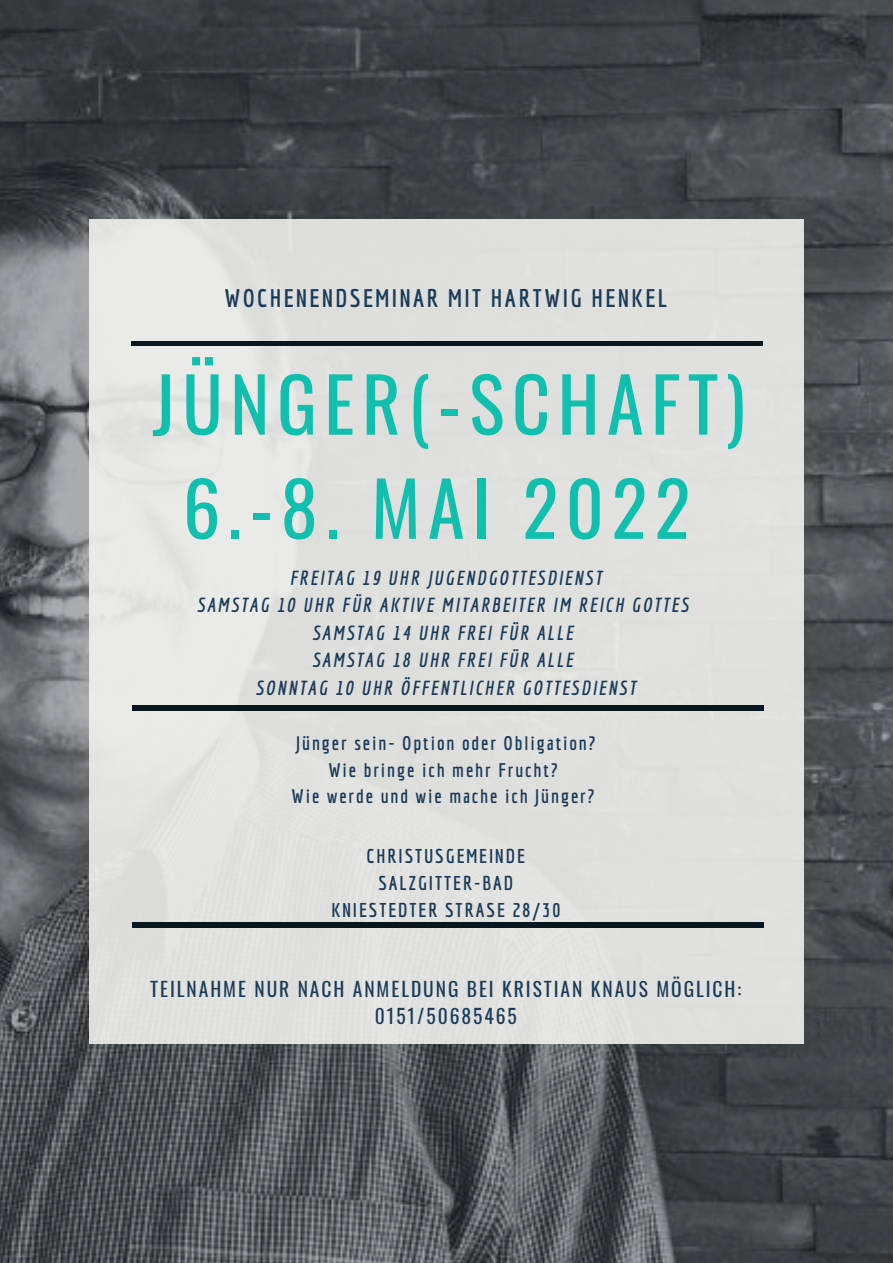
<style>
.page{position:relative;width:893px;height:1263px;background:#fff}
.page>*{position:absolute;margin:0;border:0;box-sizing:border-box;transform-origin:0 0}
.t1{font:74.47px "Oswald";letter-spacing:.1em;color:#11bfae}
.t2{font:700 24.83px "Economica";letter-spacing:.1em;color:#1b3c59}
.t3{font:italic 700 19.88px "Economica";letter-spacing:.1em;color:#1b3c59}
.t4{font:19.5px/27.1px "Oswald";letter-spacing:.1em;color:#1b3c59;text-align:center}
.t5{font:700 19.5px "Economica";letter-spacing:.1em;color:#1b3c59}
.t6{font:700 19.2px "Economica";letter-spacing:.1em;color:#1b3c59}
</style>
<div class="page">
<img style="left:0;top:0;width:893px;height:1263px">
<div style="left:90px;top:274px;width:713px;height:722px;background:#e0e0df"></div>
<div style="left:90px;top:219px;width:713px;height:55px;background:#dfdfde"></div>
<div style="left:90px;top:996px;width:713px;height:47px;background:#dfe0de"></div>
<div style="left:131px;top:341px;width:631px;height:5px;background:#09151f"></div>
<div style="left:132px;top:705px;width:631px;height:5px;background:#09151f"></div>
<hr style="left:132px;top:923px;width:631px;height:4px;background:#09151f">
<p class="t2" style="left:224px;top:284px;width:444px">WOCHENENDSEMINAR MIT HARTWIG HENKEL</p>
<p class="t1" style="left:152px;top:346px;width:594px">JÜNGER(-SCHAFT)</p>
<p class="t1" style="left:183px;top:450px;width:509px">6.-8. MAI 2022</p>
<p class="t3" style="left:290px;top:566px;width:313px">FREITAG 19 UHR JUGENDGOTTESDIENST</p>
<p class="t3" style="left:197px;top:593px;width:493px">SAMSTAG 10 UHR FÜR AKTIVE MITARBEITER IM REICH GOTTES</p>
<p class="t3" style="left:312px;top:621px;width:262px">SAMSTAG 14 UHR FREI FÜR ALLE</p>
<p class="t3" style="left:312px;top:648px;width:262px">SAMSTAG 18 UHR FREI FÜR ALLE</p>
<p class="t3" style="left:256px;top:676px;width:381px">SONNTAG 10 UHR ÖFFENTLICHER GOTTESDIENST</p>
<p class="t6" style="left:296px;top:732px;width:301px">Jünger sein- Option oder Obligation?</p>
<p class="t6" style="left:328px;top:759px;width:231px">Wie bringe ich mehr Frucht?</p>
<p class="t6" style="left:291px;top:785px;width:304px">Wie werde und wie mache ich Jünger?</p>
<p class="t5" style="left:366px;top:845px;width:160px">CHRISTUSGEMEINDE</p>
<p class="t5" style="left:378px;top:872px;width:136px">SALZGITTER-BAD</p>
<p class="t5" style="left:331px;top:899px;width:230px">KNIESTEDTER STRASE 28/30</p>
<p class="t4" style="left:150px;top:974px;width:592px">TEILNAHME NUR NACH ANMELDUNG BEI KRISTIAN KNAUS MÖGLICH:<br>0151/50685465</p>
</div>
